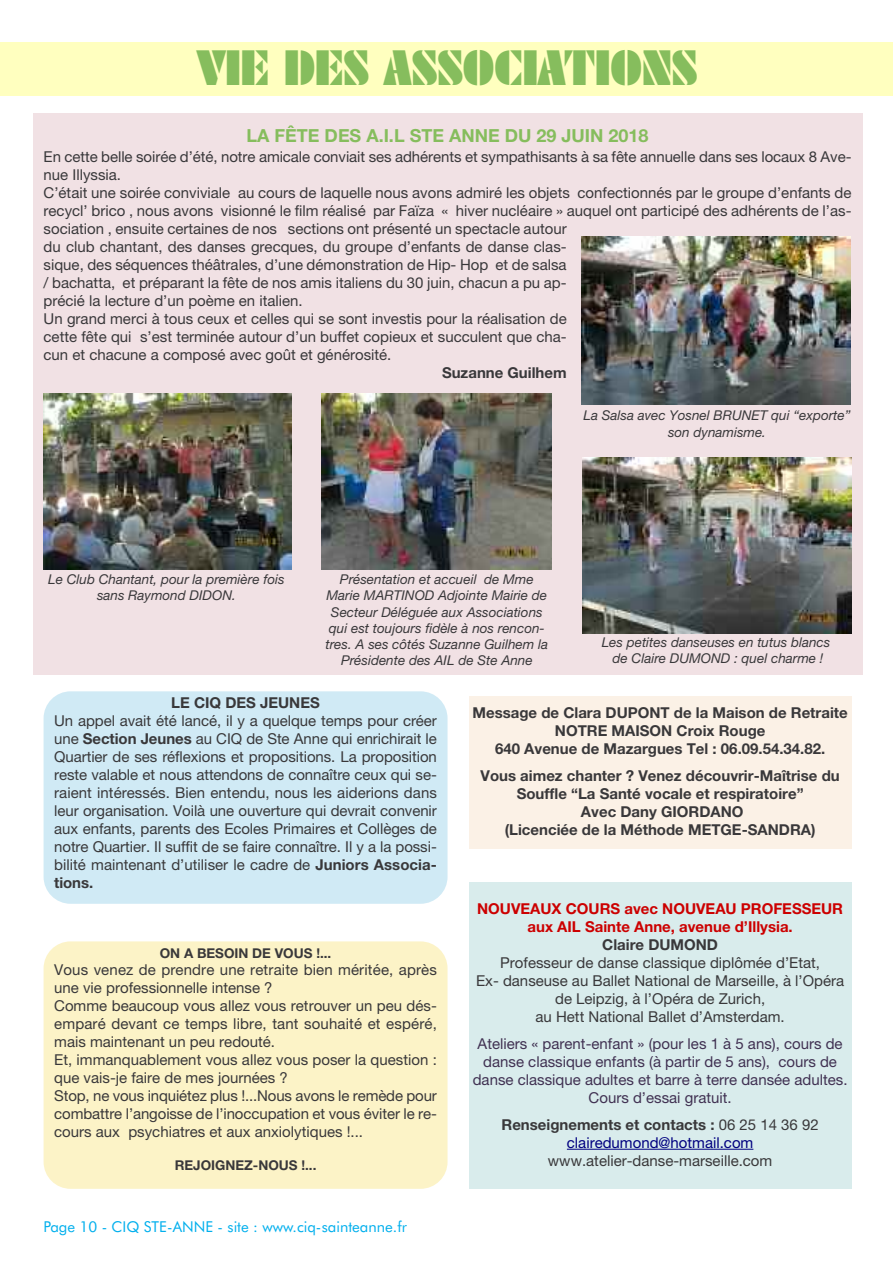
<style>
.page{position:relative;width:893px;height:1263px;background:#fff}
.page>*{position:absolute;margin:0;border:0;box-sizing:border-box;transform-origin:0 0}
.t1{font:48px "Futura Black BT";color:#86bd5d}
.t2{font:700 18px "Helvetica Neue";color:#86bd5d}
.t3{font:15px/18px "Helvetica Neue";color:#39383a}
.t4{font:700 15px/18px "Helvetica Neue";color:#39383a;text-align:center}
.t5{font:15px/18px "Helvetica Neue";color:#403152;text-align:center}
.t6{font:700 15px/18px "Helvetica Neue";color:#c00;text-align:center}
.t7{font:15px "Futura BT";color:#00afed}
.t8{font:italic 13.5px/16.2px "Helvetica Neue";color:#39383a;text-align:center}
.t9{font:700 13.5px "Helvetica Neue";color:#39383a}
.s1{font-weight:700}
.s2{font-weight:400}
.s3{font-weight:400;color:#000080}
</style>
<div class="page">
<div style="left:33px;top:113px;width:829px;height:562px;background:#f1e1e4"></div>
<div style="left:0;top:43px;width:893px;height:53px;background:#ffffbf"></div>
<img style="left:44px;top:394px;width:247px;height:175px">
<img style="left:322px;top:394px;width:230px;height:175px">
<img style="left:582px;top:458px;width:269px;height:175px">
<img style="left:582px;top:236px;width:268px;height:168px">
<div style="left:469px;top:696px;width:382px;height:153px;background:#fbf1e6"></div>
<div style="left:469px;top:882px;width:382px;height:307px;background:#d9ecec"></div>
<hr style="left:567px;top:1149px;width:186px;height:1px;background:#000080">
<div style="left:44px;top:941px;width:404px;height:248px;background:#fcf3c7;border-radius:27px"></div>
<div style="left:44px;top:691px;width:404px;height:213px;background:#d0eaf5;border-radius:27px"></div>
<h1 class="t1" style="left:198px;top:40px;width:501px">VIE DES ASSOCIATIONS</h1>
<p class="t2" style="left:247px;top:130px;width:403px">LA FÊTE DES A.I.L STE ANNE DU 29 JUIN 2018</p>
<p class="t3" style="left:44px;top:149px;width:809px">En cette belle soirée d’été, notre amicale conviait ses adhérents et sympathisants à sa fête annuelle dans ses locaux 8 Ave&shy;nue Illyssia.<br>C’était une soirée conviviale au cours de laquelle nous avons admiré les objets confectionnés par le groupe d’enfants de recycl’ brico , nous avons visionné le film réalisé par Faïza « hiver nucléaire » auquel ont participé des adhérents de l’as&shy;sociation , ensuite certaines de nos sections ont présenté un spectacle autour<br>du club chantant, des danses grecques, du groupe d’enfants de danse clas-<br>sique, des séquences théâtrales, d’une démonstration de Hip- Hop et de salsa<br>/ bachatta, et préparant la fête de nos amis italiens du 30 juin, chacun a pu ap-<br>précié la lecture d’un poème en italien.<br>Un grand merci à tous ceux et celles qui se sont investis pour la réalisation de<br>cette fête qui s’est terminée autour d’un buffet copieux et succulent que cha-<br>cun et chacune a composé avec goût et générosité.</p>
<p class="t4" style="left:442px;top:365px;width:126px">Suzanne Guilhem</p>
<p class="t8" style="left:583px;top:409px;width:269px">La Salsa avec Yosnel BRUNET qui “exporte” son dynamisme.</p>
<p class="t8" style="left:48px;top:572px;width:238px">Le Club Chantant, pour la première fois sans Raymond DIDON.</p>
<p class="t8" style="left:326px;top:572px;width:224px">Présentation et accueil de Mme Marie MARTINOD Adjointe Mairie de Secteur Déléguée aux Associations qui est toujours fidèle à nos rencon&shy;tres. A ses côtés Suzanne Guilhem la Présidente des AIL de Ste Anne</p>
<p class="t8" style="left:602px;top:635px;width:230px">Les petites danseuses en tutus blancs de Claire DUMOND : quel charme !</p>
<p class="t4" style="left:171px;top:695px;width:150px">LE CIQ DES JEUNES</p>
<p class="t3" style="left:54px;top:713px;width:384px;text-align:justify">Un appel avait été lancé, il y a quelque temps pour créer une <span class="s1">Section Jeunes</span> au CIQ de Ste Anne qui enrichirait le Quartier de ses réflexions et propositions. La proposition reste valable et nous attendons de connaître ceux qui se&shy;raient intéressés. Bien entendu, nous les aiderions dans leur organisation. Voilà une ouverture qui devrait convenir aux enfants, parents des Ecoles Primaires et Collèges de notre Quartier. Il suffit de se faire connaître. Il y a la possi&shy;bilité maintenant d’utiliser le cadre de <span class="s1">Juniors Associa&shy;tions.</span></p>
<p class="t9" style="left:160px;top:948px;width:173px">ON A BESOIN DE VOUS !...</p>
<p class="t3" style="left:54px;top:962px;width:384px">Vous venez de prendre une retraite bien méritée, après une vie professionnelle intense ?<br>Comme beaucoup vous allez vous retrouver un peu dés&shy;emparé devant ce temps libre, tant souhaité et espéré, mais maintenant un peu redouté.<br>Et, immanquablement vous allez vous poser la question : que vais-je faire de mes journées ?<br>Stop, ne vous inquiétez plus !...Nous avons le remède pour combattre l’angoisse de l’inoccupation et vous éviter le re&shy;cours aux psychiatres et aux anxiolytiques !...</p>
<p class="t9" style="left:175px;top:1160px;width:143px">REJOIGNEZ-NOUS !...</p>
<p class="t7" style="left:44px;top:1218px;width:365px">Page 10 - CIQ STE-ANNE - site : www.ciq-sainteanne.fr</p>
<p class="t4" style="left:472px;top:705px;width:377px">Message de Clara DUPONT de la Maison de Retraite<br>NOTRE MAISON Croix Rouge<br>640 Avenue de Mazargues Tel : 06.09.54.34.82.</p>
<p class="t4" style="left:481px;top:768px;width:361px">Vous aimez chanter ? Venez découvrir-Maîtrise du Souffle “La Santé vocale et respiratoire”<br>Avec Dany GIORDANO<br>(Licenciée de la Méthode METGE-SANDRA)</p>
<p class="t6" style="left:477px;top:900px;width:367px">NOUVEAUX COURS avec NOUVEAU PROFESSEUR aux AIL Sainte Anne, avenue d’Illysia.</p>
<p class="t4" style="left:602px;top:936px;width:117px">Claire DUMOND</p>
<p class="t3" style="left:476px;top:955px;width:370px;text-align:center">Professeur de danse classique diplômée d’Etat,<br>Ex- danseuse au Ballet National de Marseille, à l’Opéra de Leipzig, à l’Opéra de Zurich,<br>au Hett National Ballet d’Amsterdam.</p>
<p class="t5" style="left:473px;top:1036px;width:376px">Ateliers « parent-enfant » (pour les 1 à 5 ans), cours de danse classique enfants (à partir de 5 ans), cours de danse classique adultes et barre à terre dansée adultes.<br>Cours d’essai gratuit.</p>
<p class="t4" style="left:501px;top:1116px;width:319px">Renseignements et contacts : <span class="s2">06 25 14 36 92 </span><span class="s3">clairedumond@hotmail.com</span></p>
<p class="t3" style="left:548px;top:1153px;width:226px">www.atelier-danse-marseille.com</p>
</div>
